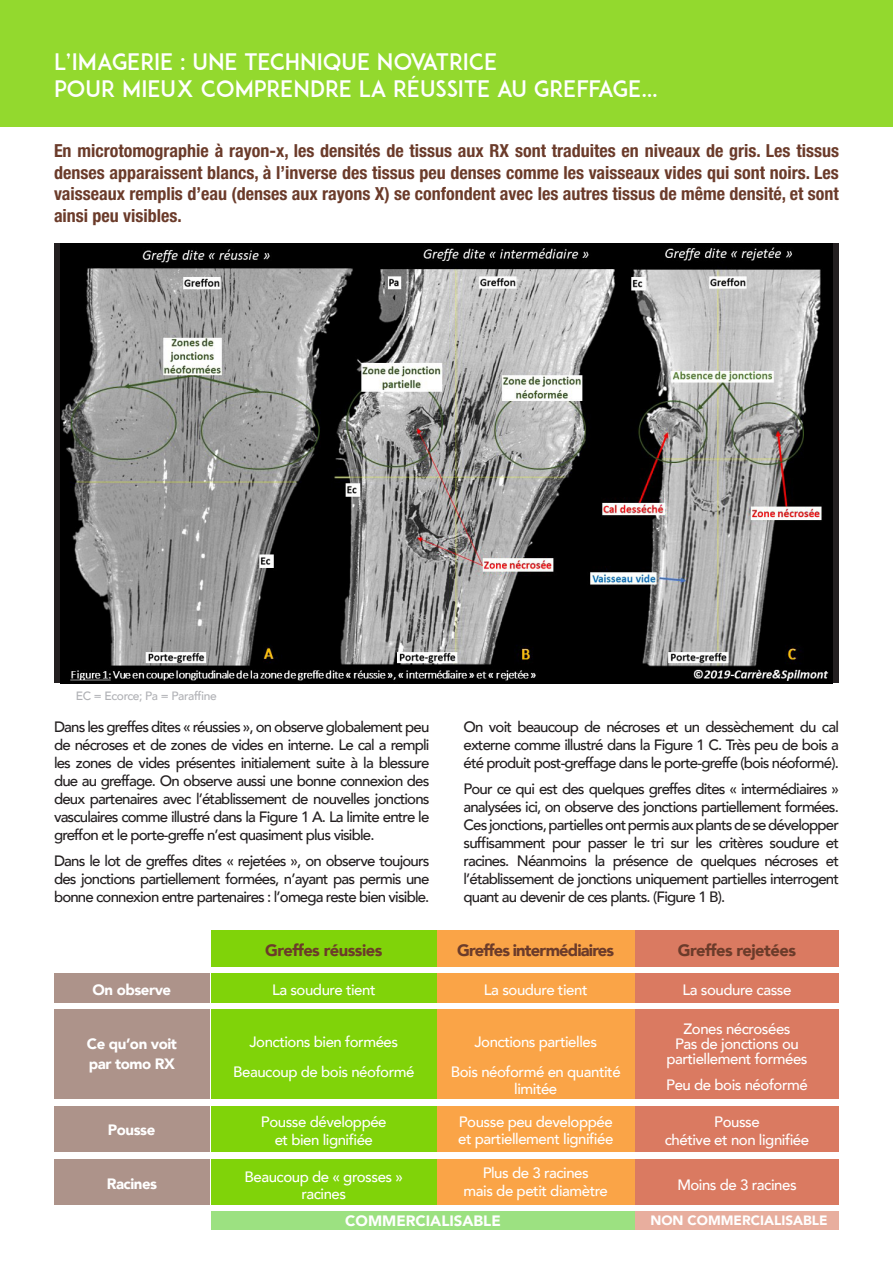
<style>
.page{position:relative;width:893px;height:1263px;background:#fff}
.page>*{position:absolute;margin:0;border:0;box-sizing:border-box;transform-origin:0 0}
.t1{font:22.5px "ADAM.CGPRO";color:#fff}
.t2{font:700 condensed 18px/21.6px "Helvetica Neue";color:#6b3b2a;text-align:justify}
.t3{font:900 16.5px "Avenir";letter-spacing:-.03em;color:#6b3b2a}
.t4{font:900 16.5px "Avenir";letter-spacing:-.05em;color:#6b3b2a}
.t5{font:500 15px/18px "Avenir";letter-spacing:-.055em;color:#231f20;text-align:justify}
.t6{font:500 15px/16.5px "Avenir";letter-spacing:-.03em;color:#fff;text-align:center}
.t7{font:900 15px/19.5px "Avenir";letter-spacing:-.03em;color:#fff}
.t8{font:900 15px "Avenir";color:#fff}
.t9{font:900 13.5px "Avenir";color:#fff}
.t10{font:500 12px "Avenir";letter-spacing:-.03em;color:#b0b1b5}
</style>
<div class="page">
<div style="left:0;top:0;width:893px;height:126px;background:#93d92e"></div>
<img style="left:61px;top:243px;width:772px;height:440px">
<div style="left:436px;top:931px;width:199px;height:36px;background:#faa447"></div>
<div style="left:436px;top:974px;width:199px;height:29px;background:#faa447"></div>
<div style="left:436px;top:1106px;width:199px;height:45px;background:#faa447"></div>
<div style="left:436px;top:1159px;width:199px;height:46px;background:#faa447"></div>
<div style="left:436px;top:1010px;width:199px;height:89px;background:#faa447"></div>
<div style="left:54px;top:974px;width:155px;height:29px;background:#ad938a"></div>
<div style="left:54px;top:1106px;width:155px;height:45px;background:#ad938a"></div>
<div style="left:54px;top:1159px;width:155px;height:46px;background:#ad938a"></div>
<div style="left:54px;top:1010px;width:155px;height:89px;background:#ad938a"></div>
<div style="left:211px;top:1211px;width:424px;height:18px;background:#9ce181"></div>
<div style="left:635px;top:1211px;width:204px;height:18px;background:#e8ae9e"></div>
<div style="left:635px;top:931px;width:204px;height:36px;background:#da7a61"></div>
<div style="left:635px;top:974px;width:204px;height:29px;background:#da7a61"></div>
<div style="left:635px;top:1106px;width:204px;height:45px;background:#da7a61"></div>
<div style="left:635px;top:1159px;width:204px;height:46px;background:#da7a61"></div>
<div style="left:635px;top:1010px;width:204px;height:89px;background:#da7a61"></div>
<div style="left:211px;top:931px;width:225px;height:36px;background:#80d309"></div>
<div style="left:211px;top:974px;width:225px;height:29px;background:#80d309"></div>
<div style="left:211px;top:1106px;width:225px;height:45px;background:#80d309"></div>
<div style="left:211px;top:1159px;width:225px;height:46px;background:#80d309"></div>
<div style="left:211px;top:1010px;width:225px;height:89px;background:#80d309"></div>
<p class="t1" style="left:54px;top:48px;width:445px">L’IMAGERIE : UNE TECHNIQUE NOVATRICE</p>
<p class="t1" style="left:54px;top:75px;width:606px">POUR MIEUX COMPRENDRE LA RÉUSSITE AU GREFFAGE…</p>
<p class="t2" style="left:54px;top:139px;width:786px">En microtomographie à rayon-x, les densités de tissus aux RX sont traduites en niveaux de gris. Les tissus denses apparaissent blancs, à l’inverse des tissus peu denses comme les vaisseaux vides qui sont noirs. Les vaisseaux remplis d’eau (denses aux rayons X) se confondent avec les autres tissus de même densité, et sont ainsi peu visibles.</p>
<p class="t10" style="left:76px;top:685px;width:143px">EC = Ecorce; Pa = Paraffine</p>
<p class="t5" style="left:54px;top:717px;width:377px">Dans les greffes dites « réussies », on observe globalement peu de nécroses et de zones de vides en interne. Le cal a rempli les zones de vides présentes initialement suite à la blessure due au greffage. On observe aussi une bonne connexion des deux partenaires avec l’établissement de nouvelles jonctions vasculaires comme illustré dans la Figure 1 A. La limite entre le greffon et le porte-greffe n’est quasiment plus visible.</p>
<p class="t5" style="left:54px;top:851px;width:377px">Dans le lot de greffes dites « rejetées », on observe toujours des jonctions partiellement formées, n’ayant pas permis une bonne connexion entre partenaires : l’omega reste bien visible.</p>
<p class="t5" style="left:463px;top:717px;width:377px">On voit beaucoup de nécroses et un dessèchement du cal externe comme illustré dans la Figure 1 C. Très peu de bois a été produit post-greffage dans le porte-greffe (bois néoformé).</p>
<p class="t5" style="left:463px;top:779px;width:377px">Pour ce qui est des quelques greffes dites « intermédiaires » analysées ici, on observe des jonctions partiellement formées.<br>Ces jonctions, partielles ont permis aux plants de se développer suffisamment pour passer le tri sur les critères soudure et racines. Néanmoins la présence de quelques nécroses et l’établissement de jonctions uniquement partielles interrogent quant au devenir de ces plants. (Figure 1 B).</p>
<p class="t3" style="left:265px;top:936px;width:119px">Greffes réussies</p>
<p class="t4" style="left:457px;top:936px;width:158px">Greffes intermédiaires</p>
<p class="t3" style="left:678px;top:936px;width:120px">Greffes rejetées</p>
<p class="t7" style="left:93px;top:980px;width:80px">On observe</p>
<p class="t6" style="left:272px;top:981px;width:105px">La soudure tient</p>
<p class="t6" style="left:484px;top:981px;width:105px">La soudure tient</p>
<p class="t6" style="left:683px;top:981px;width:110px">La soudure casse</p>
<p class="t7" style="left:87px;top:1034px;width:92px">Ce qu’on voit par tomo RX</p>
<p class="t6" style="left:249px;top:1033px;width:150px">Jonctions bien formées</p>
<p class="t6" style="left:233px;top:1063px;width:183px">Beaucoup de bois néoformé</p>
<p class="t6" style="left:474px;top:1033px;width:124px">Jonctions partielles</p>
<p class="t6" style="left:451px;top:1063px;width:171px">Bois néoformé en quantité limitée</p>
<p class="t6" style="left:683px;top:1020px;width:109px">Zones nécrosées</p>
<p class="t6" style="left:675px;top:1035px;width:125px">Pas de jonctions ou</p>
<p class="t6" style="left:666px;top:1050px;width:143px">partiellement formées</p>
<p class="t6" style="left:666px;top:1075px;width:143px">Peu de bois néoformé</p>
<p class="t7" style="left:108px;top:1120px;width:49px">Pousse</p>
<p class="t7" style="left:107px;top:1173px;width:52px">Racines</p>
<p class="t6" style="left:261px;top:1113px;width:127px">Pousse développée</p>
<p class="t6" style="left:275px;top:1131px;width:100px">et bien lignifiée</p>
<p class="t6" style="left:245px;top:1168px;width:160px">Beaucoup de « grosses » racines</p>
<p class="t6" style="left:459px;top:1113px;width:155px">Pousse peu developpée</p>
<p class="t6" style="left:458px;top:1129px;width:157px">et partiellement lignifiée</p>
<p class="t6" style="left:483px;top:1164px;width:108px">Plus de 3 racines</p>
<p class="t6" style="left:464px;top:1182px;width:146px">mais de petit diamètre</p>
<p class="t6" style="left:714px;top:1113px;width:47px">Pousse</p>
<p class="t6" style="left:665px;top:1131px;width:146px">chétive et non lignifiée</p>
<p class="t6" style="left:677px;top:1175px;width:121px">Moins de 3 racines</p>
<p class="t8" style="left:345px;top:1207px;width:157px">COMMERCIALISABLE</p>
<p class="t9" style="left:650px;top:1209px;width:179px">NON COMMERCIALISABLE</p>
</div>
